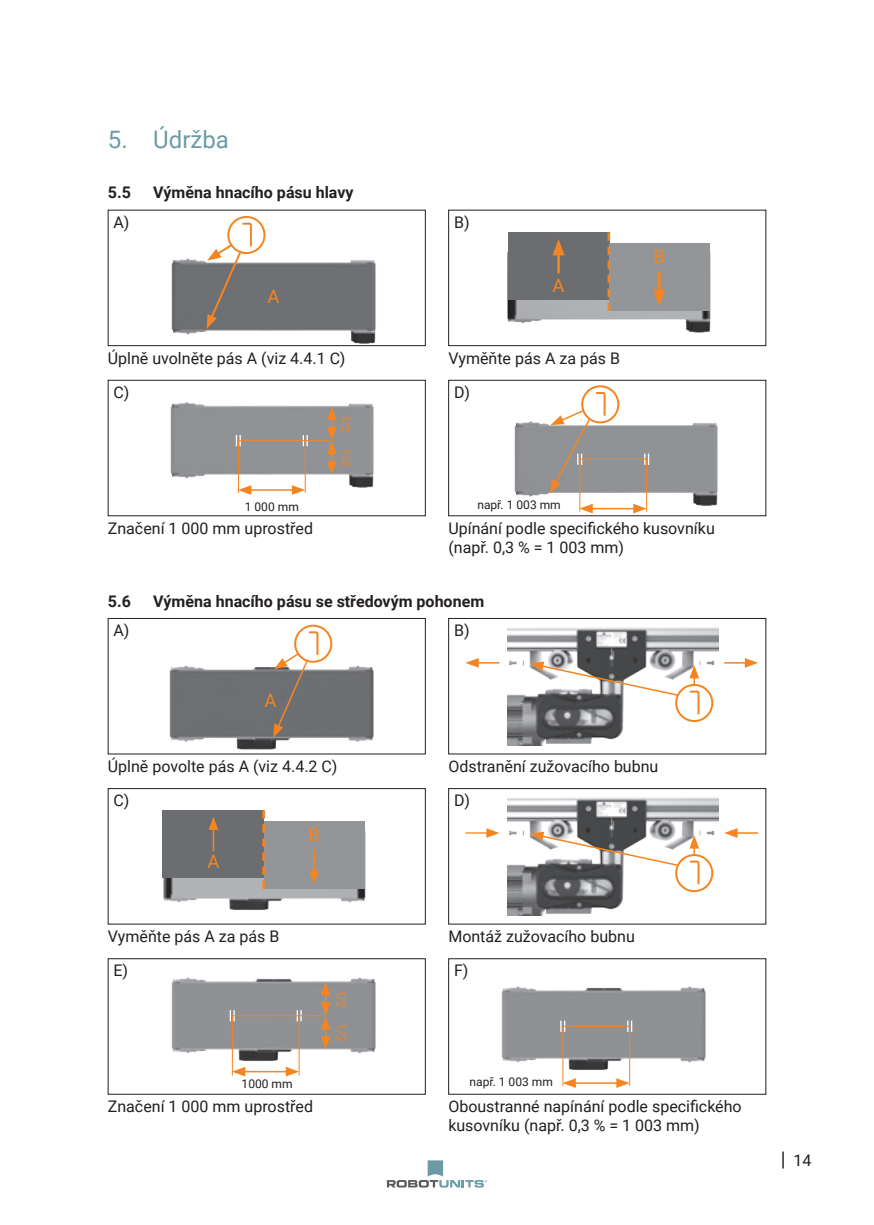
<style>
.page{position:relative;width:874px;height:1225px;background:#fff}
.page>*{position:absolute;margin:0;border:0;box-sizing:border-box;transform-origin:0 0}
.Headline_ohne_Inhaltsverzeichnis{font:24px "Roboto";color:#6b9ca6}
.t1{font:18.4px "Roboto";color:#f58520}
.Fliestext{font:16px/19.2px "Roboto";color:#231f20}
.Subheadline{font:700 16px "Roboto";color:#231f20}
.t2{font:12px "Roboto";color:#231f20}
.t3{font:12px "Roboto";color:#f58520}
.s1{font-size:20px}
</style>
<div class="page">
<svg style="left:386px;top:1160px;width:101px;height:27px"></svg>
<img style="left:507px;top:627px;width:211px;height:118px">
<div style="left:674px;top:684px;width:39px;height:38px;border:2px solid #f58520;border-radius:50%"></div>
<div style="left:294px;top:624px;width:38px;height:39px;border:2px solid #f58520;border-radius:50%"></div>
<div style="left:581px;top:385px;width:38px;height:38px;border:2px solid #f58520;border-radius:50%"></div>
<div style="left:227px;top:216px;width:38px;height:38px;border:2px solid #f58520;border-radius:50%"></div>
<div style="left:448px;top:958px;width:317px;height:136px;border:1px solid #231f20"></div>
<div style="left:108px;top:618px;width:317px;height:136px;border:1px solid #231f20"></div>
<div style="left:108px;top:788px;width:317px;height:136px;border:1px solid #231f20"></div>
<div style="left:448px;top:618px;width:317px;height:136px;border:1px solid #231f20"></div>
<div style="left:448px;top:788px;width:317px;height:136px;border:1px solid #231f20"></div>
<div style="left:108px;top:958px;width:317px;height:136px;border:1px solid #231f20"></div>
<div style="left:448px;top:210px;width:317px;height:136px;border:1px solid #231f20"></div>
<div style="left:108px;top:380px;width:317px;height:136px;border:1px solid #231f20"></div>
<div style="left:448px;top:380px;width:317px;height:136px;border:1px solid #231f20"></div>
<img style="left:168px;top:238px;width:211px;height:109px">
<svg style="left:206px;top:222px;width:47px;height:107px"></svg>
<img style="left:507px;top:232px;width:204px;height:101px">
<div style="left:507px;top:232px;width:101px;height:68px;background:#6c6d70"></div>
<div style="left:608px;top:244px;width:101px;height:67px;background:#939598"></div>
<hr style="left:557px;top:251px;width:2px;height:22px;background:#f58520">
<svg style="left:552px;top:239px;width:12px;height:16px"></svg>
<hr style="left:657px;top:272px;width:3px;height:22px;background:#f58520">
<svg style="left:653px;top:290px;width:12px;height:16px"></svg>
<svg style="left:607px;top:232px;width:3px;height:79px"></svg>
<img style="left:170px;top:402px;width:204px;height:93px">
<svg style="left:236px;top:435px;width:5px;height:11px"></svg>
<svg style="left:302px;top:435px;width:5px;height:11px"></svg>
<hr style="left:238px;top:440px;width:94px;height:1px;background:#f58520">
<hr style="left:248px;top:489px;width:47px;height:2px;background:#f58520">
<svg style="left:238px;top:485px;width:13px;height:10px"></svg>
<svg style="left:292px;top:485px;width:13px;height:10px"></svg>
<hr style="left:238px;top:440px;width:1px;height:53px;background:#f58520">
<hr style="left:304px;top:440px;width:1px;height:53px;background:#f58520">
<svg style="left:327px;top:407px;width:9px;height:68px"></svg>
<img style="left:510px;top:400px;width:211px;height:117px">
<svg style="left:549px;top:391px;width:57px;height:102px"></svg>
<svg style="left:643px;top:453px;width:6px;height:12px"></svg>
<hr style="left:579px;top:459px;width:68px;height:1px;background:#f58520">
<hr style="left:589px;top:508px;width:47px;height:1px;background:#f58520">
<svg style="left:579px;top:504px;width:13px;height:9px"></svg>
<svg style="left:633px;top:504px;width:13px;height:9px"></svg>
<hr style="left:579px;top:459px;width:1px;height:52px;background:#f58520">
<hr style="left:645px;top:459px;width:1px;height:52px;background:#f58520">
<img style="left:507px;top:797px;width:211px;height:118px">
<svg style="left:687px;top:665px;width:13px;height:51px"></svg>
<svg style="left:687px;top:835px;width:13px;height:51px"></svg>
<svg style="left:530px;top:661px;width:149px;height:36px"></svg>
<svg style="left:530px;top:831px;width:149px;height:36px"></svg>
<img style="left:158px;top:810px;width:211px;height:114px">
<div style="left:163px;top:810px;width:101px;height:67px;background:#6c6d70"></div>
<div style="left:264px;top:821px;width:100px;height:68px;background:#939598"></div>
<hr style="left:212px;top:827px;width:2px;height:24px;background:#f58520">
<svg style="left:208px;top:817px;width:10px;height:13px"></svg>
<hr style="left:313px;top:849px;width:2px;height:24px;background:#f58520">
<svg style="left:309px;top:870px;width:10px;height:14px"></svg>
<svg style="left:262px;top:810px;width:3px;height:79px"></svg>
<img style="left:171px;top:977px;width:205px;height:98px">
<svg style="left:229px;top:1010px;width:6px;height:11px"></svg>
<svg style="left:296px;top:1010px;width:5px;height:11px"></svg>
<hr style="left:232px;top:1015px;width:94px;height:1px;background:#f58520">
<hr style="left:242px;top:1071px;width:47px;height:1px;background:#f58520">
<svg style="left:232px;top:1066px;width:13px;height:10px"></svg>
<svg style="left:285px;top:1066px;width:14px;height:10px"></svg>
<hr style="left:232px;top:1015px;width:1px;height:60px;background:#f58520">
<hr style="left:298px;top:1015px;width:1px;height:60px;background:#f58520">
<svg style="left:320px;top:982px;width:10px;height:67px"></svg>
<img style="left:501px;top:986px;width:205px;height:98px">
<img style="left:166px;top:645px;width:211px;height:109px">
<svg style="left:560px;top:1020px;width:5px;height:12px"></svg>
<svg style="left:627px;top:1020px;width:5px;height:12px"></svg>
<hr style="left:562px;top:1025px;width:68px;height:1px;background:#f58520">
<hr style="left:572px;top:1082px;width:47px;height:1px;background:#f58520">
<svg style="left:562px;top:1078px;width:13px;height:10px"></svg>
<svg style="left:616px;top:1078px;width:13px;height:10px"></svg>
<hr style="left:562px;top:1026px;width:1px;height:60px;background:#f58520">
<hr style="left:629px;top:1026px;width:1px;height:60px;background:#f58520">
<svg style="left:273px;top:630px;width:46px;height:107px"></svg>
<svg style="left:724px;top:658px;width:33px;height:10px"></svg>
<svg style="left:465px;top:828px;width:34px;height:9px"></svg>
<svg style="left:465px;top:658px;width:34px;height:10px"></svg>
<svg style="left:724px;top:828px;width:33px;height:10px"></svg>
<p class="Headline_ohne_Inhaltsverzeichnis" style="left:108px;top:123px;width:122px">5. Údržba</p>
<p class="Subheadline" style="left:108px;top:182px;width:25px">5.5</p>
<p class="Subheadline" style="left:153px;top:182px;width:202px">Výměna hnacího pásu hlavy</p>
<p class="Fliestext" style="left:113px;top:212px;width:17px">A)</p>
<p class="t1" style="left:267px;top:284px;width:14px">A</p>
<p class="Fliestext" style="left:108px;top:348px;width:239px">Úplně uvolněte pás A (viz 4.4.1 C)</p>
<p class="Fliestext" style="left:454px;top:212px;width:17px">B)</p>
<p class="t1" style="left:552px;top:272px;width:14px">A</p>
<p class="Fliestext" style="left:448px;top:348px;width:173px">Vyměňte pás A za pás B</p>
<p class="Fliestext" style="left:113px;top:382px;width:17px">C)</p>
<p class="Fliestext" style="left:454px;top:382px;width:18px">D)</p>
<p class="t2" style="left:245px;top:498px;width:55px">1 000 mm</p>
<p class="t3" style="left:354px;top:414px;width:20px;rotate:90deg">1/2</p>
<p class="t3" style="left:354px;top:448px;width:20px;rotate:90deg">1/2</p>
<p class="t2" style="left:477px;top:496px;width:85px">např. 1 003 mm</p>
<p class="t1" style="left:653px;top:243px;width:13px">B</p>
<p class="Fliestext" style="left:108px;top:518px;width:206px">Značení 1 000 mm uprostřed</p>
<p class="Fliestext" style="left:448px;top:518px;width:268px">Upínání podle specifického kusovníku (např. 0,3 % = 1 003 mm)</p>
<p class="Subheadline" style="left:108px;top:590px;width:25px">5.6</p>
<p class="Subheadline" style="left:153px;top:590px;width:332px">Výměna hnacího pásu se středovým pohonem</p>
<p class="Fliestext" style="left:113px;top:620px;width:17px">A)</p>
<p class="t1" style="left:264px;top:687px;width:14px">A</p>
<p class="Fliestext" style="left:108px;top:756px;width:231px">Úplně povolte pás A (viz 4.4.2 C)</p>
<p class="Fliestext" style="left:113px;top:790px;width:17px">C)</p>
<p class="t1" style="left:207px;top:848px;width:14px">A</p>
<p class="Fliestext" style="left:108px;top:926px;width:173px">Vyměňte pás A za pás B</p>
<p class="t1" style="left:308px;top:822px;width:13px">B</p>
<p class="Fliestext" style="left:454px;top:620px;width:17px">B)</p>
<p class="Fliestext" style="left:448px;top:756px;width:211px">Odstranění zužovacího bubnu</p>
<p class="Fliestext" style="left:454px;top:790px;width:18px">D)</p>
<p class="Fliestext" style="left:448px;top:926px;width:188px">Montáž zužovacího bubnu</p>
<p class="Fliestext" style="left:113px;top:960px;width:16px">E)</p>
<p class="Fliestext" style="left:454px;top:960px;width:16px">F)</p>
<p class="t2" style="left:241px;top:1075px;width:52px">1000 mm</p>
<p class="Fliestext" style="left:108px;top:1096px;width:206px">Značení 1 000 mm uprostřed</p>
<p class="t3" style="left:349px;top:989px;width:20px;rotate:90deg">1/2</p>
<p class="t3" style="left:349px;top:1023px;width:20px;rotate:90deg">1/2</p>
<p class="t2" style="left:469px;top:1073px;width:85px">např. 1 003 mm</p>
<p class="Fliestext" style="left:448px;top:1096px;width:295px">Oboustranné napínání podle specifického kusovníku (např. 0,3 % = 1 003 mm)</p>
<p class="Fliestext" style="left:780px;top:1150px;width:32px"><span class="s1">|</span> 14</p>
</div>
